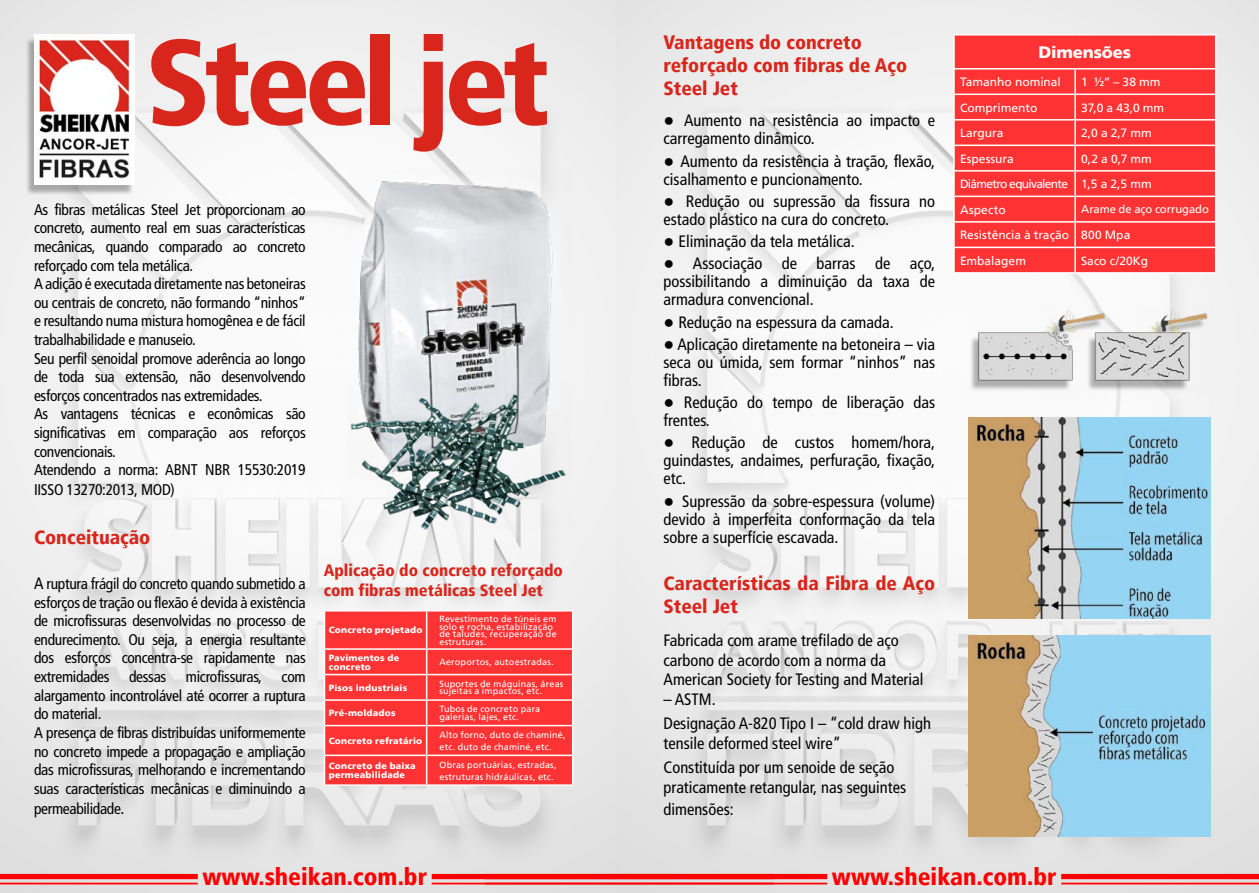
<style>
.page{position:relative;width:1259px;height:893px;background:#fff}
.page>*{position:absolute;margin:0;border:0;box-sizing:border-box;transform-origin:0 0}
.t1{font:900 condensed 121.05px "Frutiger LT";letter-spacing:-.05em;color:#d9261c}
.t2{font:900 condensed 24px "Frutiger LT";color:#f00}
.t3{font:900 condensed 19.35px/23.2px "Frutiger LT";color:#d9261c}
.t4{font:condensed 16.5px/18px "Frutiger LT";color:#000}
.t5{font:900 condensed 16.5px/19.8px "Frutiger LT";color:#d9261c}
.t6{font:900 16.5px "Frutiger LT";letter-spacing:-.005em;color:#fff}
.t7{font:condensed 15.45px/18.8px "Frutiger LT";letter-spacing:-.02em;color:#000}
.t8{font:12px/25.5px "Frutiger LT";color:#fff;text-align:justify}
.t9{font:11.25px "Frutiger LT";letter-spacing:-.005em;color:#fff}
.t10{font:9px/7.5px "Frutiger LT";letter-spacing:.02em;color:#fff}
.t11{font:900 9px/9px "Frutiger LT";letter-spacing:.025em;color:#fff}
.s1{font-size:16.5px}
.s2{font-family:"Arial";font-stretch:normal;font-size:18px}
</style>
<div class="page">
<img style="left:0;top:0;width:617px;height:893px">
<img style="left:617px;top:0;width:642px;height:893px">
<div style="left:0;top:874px;width:198px;height:5px;background:#f00"></div>
<hr style="left:0;top:883px;width:198px;height:1px;background:#f00">
<div style="left:485px;top:874px;width:342px;height:5px;background:#f00"></div>
<hr style="left:485px;top:883px;width:342px;height:1px;background:#f00">
<div style="left:432px;top:874px;width:342px;height:5px;background:#f00"></div>
<hr style="left:432px;top:883px;width:342px;height:1px;background:#f00">
<div style="left:1061px;top:874px;width:198px;height:5px;background:#f00"></div>
<hr style="left:1061px;top:883px;width:198px;height:1px;background:#f00">
<div style="left:25px;top:37px;width:109px;height:159px;background:#000;opacity:.3"></div>
<img style="left:34px;top:34px;width:101px;height:151px">
<div style="left:339px;top:162px;width:233px;height:327px;background:#fff"></div>
<img style="left:348px;top:169px;width:223px;height:213px">
<img style="left:348px;top:382px;width:223px;height:147px">
<div style="left:954px;top:36px;width:261px;height:236px;background:#f33"></div>
<hr style="left:953px;top:34px;width:122px;height:2px;background:#fff">
<hr style="left:953px;top:36px;width:1px;height:32px;background:#fff">
<hr style="left:1075px;top:34px;width:141px;height:2px;background:#fff">
<hr style="left:1215px;top:36px;width:1px;height:32px;background:#fff">
<hr style="left:953px;top:68px;width:122px;height:2px;background:#fff">
<hr style="left:1075px;top:68px;width:141px;height:2px;background:#fff">
<hr style="left:1074px;top:70px;width:2px;height:24px;background:#fff">
<hr style="left:953px;top:94px;width:122px;height:1px;background:#fff">
<hr style="left:1075px;top:94px;width:141px;height:1px;background:#fff">
<hr style="left:1074px;top:95px;width:2px;height:24px;background:#fff">
<hr style="left:953px;top:119px;width:122px;height:2px;background:#fff">
<hr style="left:1075px;top:119px;width:141px;height:2px;background:#fff">
<hr style="left:1074px;top:121px;width:2px;height:24px;background:#fff">
<hr style="left:953px;top:145px;width:122px;height:1px;background:#fff">
<hr style="left:1075px;top:145px;width:141px;height:1px;background:#fff">
<hr style="left:1074px;top:146px;width:2px;height:24px;background:#fff">
<hr style="left:953px;top:170px;width:122px;height:2px;background:#fff">
<hr style="left:1075px;top:170px;width:141px;height:2px;background:#fff">
<hr style="left:1074px;top:172px;width:2px;height:24px;background:#fff">
<hr style="left:953px;top:196px;width:122px;height:1px;background:#fff">
<hr style="left:1075px;top:196px;width:141px;height:1px;background:#fff">
<hr style="left:1074px;top:197px;width:2px;height:24px;background:#fff">
<hr style="left:953px;top:221px;width:122px;height:2px;background:#fff">
<hr style="left:1075px;top:221px;width:141px;height:2px;background:#fff">
<hr style="left:1074px;top:223px;width:2px;height:24px;background:#fff">
<hr style="left:953px;top:247px;width:122px;height:1px;background:#fff">
<svg style="left:953px;top:70px;width:1px;height:202px"></svg>
<hr style="left:953px;top:272px;width:122px;height:2px;background:#fff">
<hr style="left:1075px;top:247px;width:141px;height:1px;background:#fff">
<hr style="left:1074px;top:248px;width:2px;height:24px;background:#fff">
<svg style="left:1215px;top:70px;width:1px;height:202px"></svg>
<hr style="left:1075px;top:272px;width:141px;height:2px;background:#fff">
<img style="left:964px;top:306px;width:250px;height:88px">
<img style="left:968px;top:418px;width:242px;height:200px">
<img style="left:968px;top:636px;width:242px;height:201px">
<hr style="left:324px;top:610px;width:103px;height:1px;background:#fff">
<hr style="left:427px;top:610px;width:146px;height:1px;background:#fff">
<hr style="left:324px;top:784px;width:103px;height:2px;background:#fff">
<svg style="left:324px;top:611px;width:249px;height:174px;background:#fe3f3f"></svg>
<hr style="left:427px;top:784px;width:146px;height:2px;background:#fff">
<h1 class="t1" style="left:145px;top:10px;width:406px">Steel jet</h1>
<p class="t7" style="left:34px;top:200px;width:273px">As fibras metálicas Steel Jet proporcionam ao concreto, aumento real em suas características mecânicas, quando comparado ao concreto reforçado com tela metálica.<br>A adição é executada diretamente nas betoneiras ou centrais de concreto, não formando “ninhos” e resultando numa mistura homogênea e de fácil trabalhabilidade e manuseio.<br>Seu perfil senoidal promove aderência ao longo de toda sua extensão, não desenvolvendo esforços concentrados nas extremidades.<br>As vantagens técnicas e econômicas são significativas em comparação aos reforços convencionais.<br>Atendendo a norma: ABNT NBR 15530:2019<br>IISSO 13270:2013, MOD)</p>
<p class="t3" style="left:34px;top:526px;width:118px">Conceituação</p>
<p class="t7" style="left:34px;top:574px;width:273px;text-align:justify"><span class="s1">A</span> ruptura frágil do concreto quando submetido a esforços de tração ou flexão é devida à existência de microfissuras desenvolvidas no processo de endurecimento. Ou seja, a energia resultante dos esforços concentra-se rapidamente nas extremidades</p>
<p class="t7" style="left:129px;top:667px;width:39px">dessas</p>
<p class="t7" style="left:186px;top:667px;width:78px">microfissuras,</p>
<p class="t7" style="left:34px;top:667px;width:273px;text-indent:248px">com alargamento incontrolável até ocorrer a ruptura do material.<br>A presença de fibras distribuídas uniformemente no concreto impede a propagação e ampliação das microfissuras, melhorando e incrementando suas características mecânicas e diminuindo a permeabilidade<span class="s1">.</span></p>
<p class="t5" style="left:324px;top:560px;width:241px">Aplicação do concreto reforçado com fibras metálicas Steel Jet</p>
<p class="t11" style="left:329px;top:626px;width:95px">Concreto projetado</p>
<p class="t10" style="left:439px;top:615px;width:119px">Revestimento de túneis em solo e rocha, estabilização de taludes, recuperação de estruturas.</p>
<p class="t11" style="left:329px;top:653px;width:72px">Pavimentos de concreto</p>
<p class="t10" style="left:439px;top:658px;width:116px">Aeroportos, autoestradas.</p>
<p class="t11" style="left:329px;top:683px;width:80px">Pisos industriais</p>
<p class="t10" style="left:439px;top:680px;width:125px">Suportes de máquinas, áreas sujeitas a impactos, etc.</p>
<p class="t11" style="left:329px;top:708px;width:68px">Pré-moldados</p>
<p class="t10" style="left:439px;top:706px;width:102px">Tubos de concreto para galerias, lajes, etc.</p>
<p class="t11" style="left:329px;top:736px;width:95px">Concreto refratário</p>
<p class="t10" style="left:439px;top:729px;width:128px;line-height:12px">Alto forno, duto de chaminé, etc. duto de chaminé, etc.</p>
<p class="t11" style="left:329px;top:761px;width:88px">Concreto de baixa permeabilidade</p>
<p class="t10" style="left:439px;top:758px;width:119px;line-height:12px">Obras portuárias, estradas, estruturas hidráulicas, etc.</p>
<p class="t3" style="left:663px;top:30px;width:245px">Vantagens do concreto reforçado com fibras de Aço<br>Steel Jet</p>
<p class="t4" style="left:663px;top:112px;width:273px"><span class="s2">●</span> Aumento na resistência ao impacto e carregamento dinâmico.</p>
<p class="t4" style="left:663px;top:152px;width:273px"><span class="s2">●</span> Aumento da resistência à tração, flexão, cisalhamento e puncionamento.</p>
<p class="t4" style="left:663px;top:192px;width:273px"><span class="s2">●</span> Redução ou supressão da fissura no estado plástico na cura do concreto.</p>
<p class="t4" style="left:663px;top:233px;width:193px"><span class="s2">●</span> Eliminação da tela metálica.</p>
<p class="t4" style="left:663px;top:255px;width:273px;text-align:justify"><span class="s2">●</span> Associação de barras de aço, possibilitando a diminuição da taxa de armadura convencional.</p>
<p class="t4" style="left:663px;top:313px;width:232px"><span class="s2">●</span> Redução na espessura da camada.</p>
<p class="t4" style="left:663px;top:335px;width:273px;text-align:justify"><span class="s2">●</span> Aplicação diretamente na betoneira – via seca ou úmida, sem formar “ninhos” nas fibras.</p>
<p class="t4" style="left:663px;top:394px;width:273px"><span class="s2">●</span> Redução do tempo de liberação das frentes.</p>
<p class="t4" style="left:663px;top:434px;width:273px;text-align:justify"><span class="s2">●</span> Redução de custos homem/hora, guindastes, andaimes, perfuração, fixação, etc.</p>
<p class="t4" style="left:663px;top:492px;width:273px;text-align:justify"><span class="s2">●</span> Supressão da sobre-espessura (volume) devido à imperfeita conformação da tela sobre a superfície escavada.</p>
<p class="t3" style="left:663px;top:572px;width:273px">Características da Fibra de Aço<br>Steel Jet</p>
<p class="t4" style="left:663px;top:630px;width:261px;line-height:19.8px">Fabricada com arame trefilado de aço carbono de acordo com a norma da<br>American Society for Testing and Material</p>
<p class="t4" style="left:663px;top:688px;width:269px;line-height:24px">– ASTM.<br>Designação A-820 Tipo I – “cold draw high</p>
<p class="t4" style="left:663px;top:731px;width:232px;line-height:24px">tensile deformed steel wire”<br>Constituída por um senoide de seção</p>
<p class="t4" style="left:663px;top:776px;width:244px;line-height:21.6px">praticamente retangular, nas seguintes dimensões:</p>
<p class="t6" style="left:1038px;top:42px;width:94px">Dimensões</p>
<p class="t8" style="left:960px;top:69px;width:102px">Tamanho nominal</p>
<p class="t8" style="left:1081px;top:69px;width:81px">1 ½” – 38 mm</p>
<p class="t8" style="left:960px;top:95px;width:79px">Comprimento</p>
<p class="t8" style="left:1081px;top:95px;width:84px">37,0 a 43,0 mm</p>
<p class="t8" style="left:960px;top:120px;width:45px">Largura</p>
<p class="t8" style="left:1081px;top:120px;width:72px">2,0 a 2,7 mm</p>
<p class="t8" style="left:960px;top:146px;width:55px">Espessura</p>
<p class="t8" style="left:960px;top:146px;width:193px;text-indent:121px">0,2 a 0,7 mm Diâmetro equivalente 1,5 a 2,5 mm Aspecto</p>
<p class="t9" style="left:1081px;top:203px;width:129px">Arame de aço corrugado</p>
<p class="t8" style="left:960px;top:222px;width:172px">Resistência à tração 800 Mpa<br>Embalagem</p>
<p class="t8" style="left:1081px;top:248px;width:68px">Saco c/20Kg</p>
<h2 class="t2" style="left:202px;top:862px;width:226px">www.sheikan.com.br</h2>
<h2 class="t2" style="left:832px;top:862px;width:226px">www.sheikan.com.br</h2>
</div>
